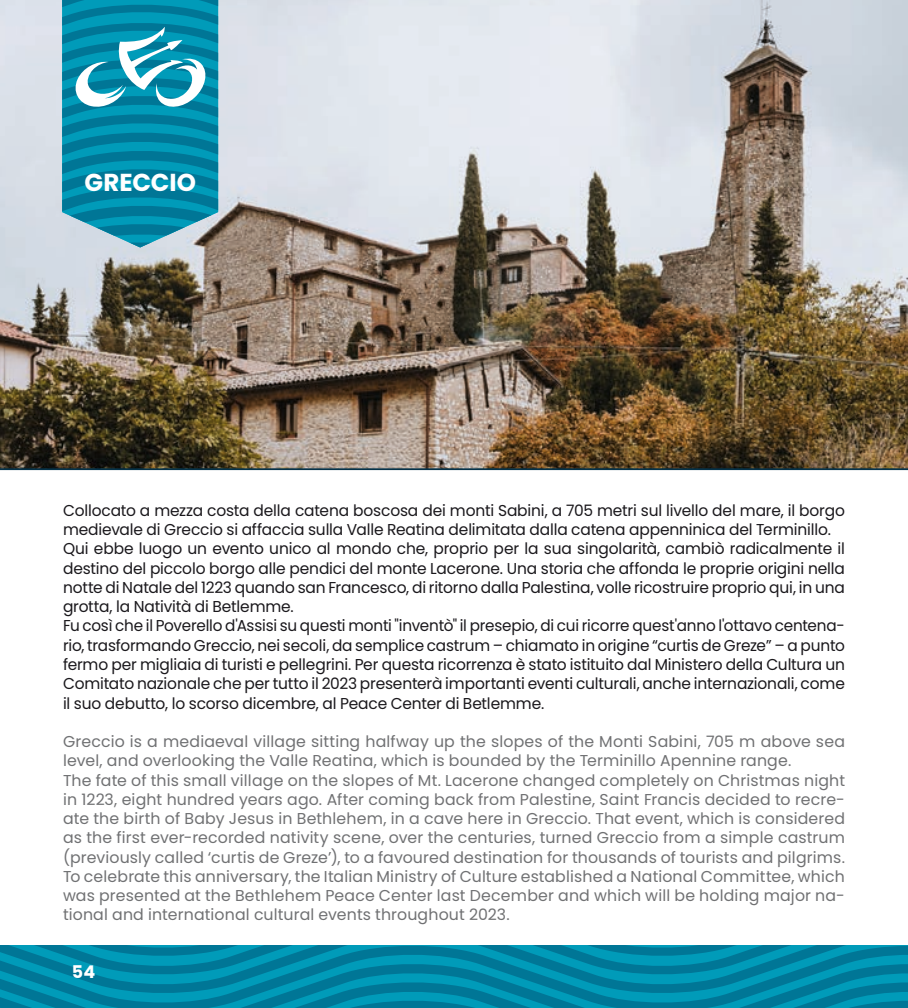
<style>
.page{position:relative;width:908px;height:1008px;background:#fff}
.page>*{position:absolute;margin:0;border:0;box-sizing:border-box;transform-origin:0 0}
.t1{font:700 24.5px "Poppins";color:#fff}
.t2{font:700 17.5px "Poppins";color:#fff}
.t3{font:15.75px/19.2px "Poppins";letter-spacing:-.01em;color:#1a181c}
.t4{font:15.75px/19.2px "Poppins";letter-spacing:.01em;color:#707173}
</style>
<div class="page">
<svg style="left:0;top:945px;width:908px;height:62px;background:#0087a6"></svg>
<img style="left:0;top:0;width:908px;height:468px">
<hr style="left:0;top:468px;width:908px;height:2px;background:#053249">
<svg style="left:62px;top:0;width:156px;height:247px;background:#2095b0"></svg>
<h1 class="t1" style="left:84px;top:168px;width:113px">GRECCIO</h1>
<p class="t3" style="left:63px;top:500px;width:783px">Collocato a mezza costa della catena boscosa dei monti Sabini, a 705 metri sul livello del mare, il borgo medievale di Greccio si affaccia sulla Valle Reatina delimitata dalla catena appenninica del Terminillo.<br>Qui ebbe luogo un evento unico al mondo che, proprio per la sua singolarità, cambiò radicalmente il destino del piccolo borgo alle pendici del monte Lacerone. Una storia che affonda le proprie origini nella notte di Natale del 1223 quando san Francesco, di ritorno dalla Palestina, volle ricostruire proprio qui, in una grotta, la Natività di Betlemme.<br>Fu così che il Poverello d'Assisi su questi monti "inventò" il presepio, di cui ricorre quest'anno l'ottavo centena&shy;rio, trasformando Greccio, nei secoli, da semplice castrum – chiamato in origine “curtis de Greze” – a punto fermo per migliaia di turisti e pellegrini. Per questa ricorrenza è stato istituito dal Ministero della Cultura un Comitato nazionale che per tutto il 2023 presenterà importanti eventi culturali, anche internazionali, come il suo debutto, lo scorso dicembre, al Peace Center di Betlemme.</p>
<p class="t4" style="left:63px;top:731px;width:783px">Greccio is a mediaeval village sitting halfway up the slopes of the Monti Sabini, 705 m above sea level, and overlooking the Valle Reatina, which is bounded by the Terminillo Apennine range.<br>The fate of this small village on the slopes of Mt. Lacerone changed completely on Christmas night in 1223, eight hundred years ago. After coming back from Palestine, Saint Francis decided to recre&shy;ate the birth of Baby Jesus in Bethlehem, in a cave here in Greccio. That event, which is considered as the first ever-recorded nativity scene, over the centuries, turned Greccio from a simple castrum (previously called ‘curtis de Greze’), to a favoured destination for thousands of tourists and pilgrims.<br>To celebrate this anniversary, the Italian Ministry of Culture established a National Committee, which was presented at the Bethlehem Peace Center last December and which will be holding major na&shy;tional and international cultural events throughout 2023.</p>
<p class="t2" style="left:72px;top:961px;width:25px">54</p>
</div>
